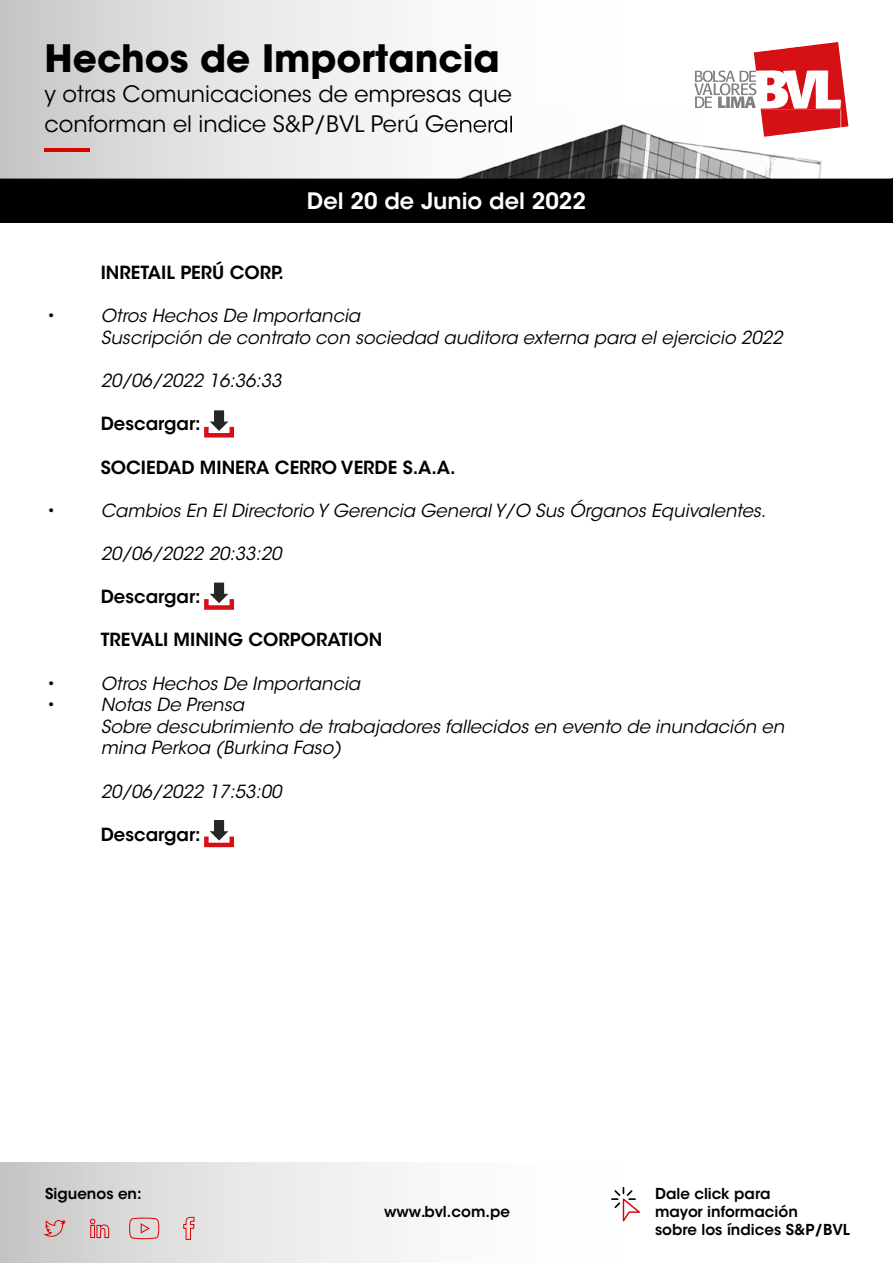
<style>
.page{position:relative;width:893px;height:1263px;background:#fff}
.page>*{position:absolute;margin:0;border:0;box-sizing:border-box;transform-origin:0 0}
.t1{font:700 37.5px "ITC Avant Garde Std";color:#000}
.t2{font:22.5px/30px "ITC Avant Garde Std";color:#000}
.t3{font:600 22.5px "ITC Avant Garde Std";color:#fff}
.t4{font:italic 18px/21.6px "ITC Avant Garde Std";color:#000}
.t5{font:600 18px "ITC Avant Garde Std";color:#000}
.t6{font:18px "ITC Avant Garde Std";color:#000}
.t7{font:600 15px/18px "ITC Avant Garde Std";color:#000}
</style>
<div class="page">
<div style="left:0;top:179px;width:893px;height:44px;background:#000"></div>
<svg style="left:0;top:0;width:892px;height:179px"></svg>
<img style="left:754px;top:42px;width:94px;height:85px">
<svg style="left:694px;top:71px;width:62px;height:37px"></svg>
<img style="left:456px;top:109px;width:384px;height:70px">
<img style="left:456px;top:115px;width:56px;height:20px">
<img style="left:456px;top:116px;width:56px;height:17px">
<img style="left:761px;top:109px;width:79px;height:28px">
<hr style="left:45px;top:148px;width:45px;height:3px;background:#d90300">
<svg style="left:1px;top:1162px;width:623px;height:101px"></svg>
<svg style="left:44px;top:1216px;width:151px;height:24px;background:#d7c1c0"></svg>
<svg style="left:611px;top:1187px;width:29px;height:34px"></svg>
<svg style="left:204px;top:820px;width:30px;height:27px"></svg>
<svg style="left:204px;top:583px;width:30px;height:27px"></svg>
<svg style="left:204px;top:410px;width:30px;height:27px"></svg>
<h1 class="t1" style="left:45px;top:34px;width:457px">Hechos de Importancia</h1>
<p class="t2" style="left:45px;top:80px;width:470px">y otras Comunicaciones de empresas que conforman el indice S&amp;P/BVL Perú General</p>
<p class="t5" style="left:101px;top:261px;width:185px">INRETAIL PERÚ CORP.</p>
<p class="t3" style="left:307px;top:187px;width:280px">Del 20 de Junio del 2022</p>
<p class="t6" style="left:47px;top:305px;width:10px">•</p>
<p class="t4" style="left:101px;top:305px;width:683px">Otros Hechos De Importancia<br>Suscripción de contrato con sociedad auditora externa para el ejercicio 2022</p>
<p class="t4" style="left:101px;top:370px;width:182px">20/06/2022 16:36:33</p>
<p class="t5" style="left:101px;top:412px;width:102px">Descargar:</p>
<p class="t5" style="left:101px;top:456px;width:356px">SOCIEDAD MINERA CERRO VERDE S.A.A.</p>
<p class="t6" style="left:47px;top:499px;width:10px">•</p>
<p class="t4" style="left:101px;top:500px;width:667px">Cambios En El Directorio Y Gerencia General Y/O Sus Órganos Equivalentes.</p>
<p class="t4" style="left:101px;top:543px;width:182px">20/06/2022 20:33:20</p>
<p class="t5" style="left:101px;top:585px;width:102px">Descargar:</p>
<p class="t5" style="left:101px;top:628px;width:283px">TREVALI MINING CORPORATION</p>
<p class="t6" style="left:47px;top:672px;width:10px">•</p>
<p class="t4" style="left:101px;top:673px;width:261px">Otros Hechos De Importancia</p>
<p class="t6" style="left:47px;top:694px;width:10px">•</p>
<p class="t4" style="left:101px;top:694px;width:685px">Notas De Prensa<br>Sobre descubrimiento de trabajadores fallecidos en evento de inundación en mina Perkoa (Burkina Faso)</p>
<p class="t4" style="left:101px;top:781px;width:182px">20/06/2022 17:53:00</p>
<p class="t5" style="left:101px;top:823px;width:102px">Descargar:</p>
<p class="t7" style="left:45px;top:1185px;width:98px">Siguenos en:</p>
<p class="t7" style="left:655px;top:1185px;width:196px">Dale click para<br>mayor información<br>sobre los índices S&amp;P/BVL</p>
<p class="t7" style="left:384px;top:1203px;width:127px">www.bvl.com.pe</p>
</div>
